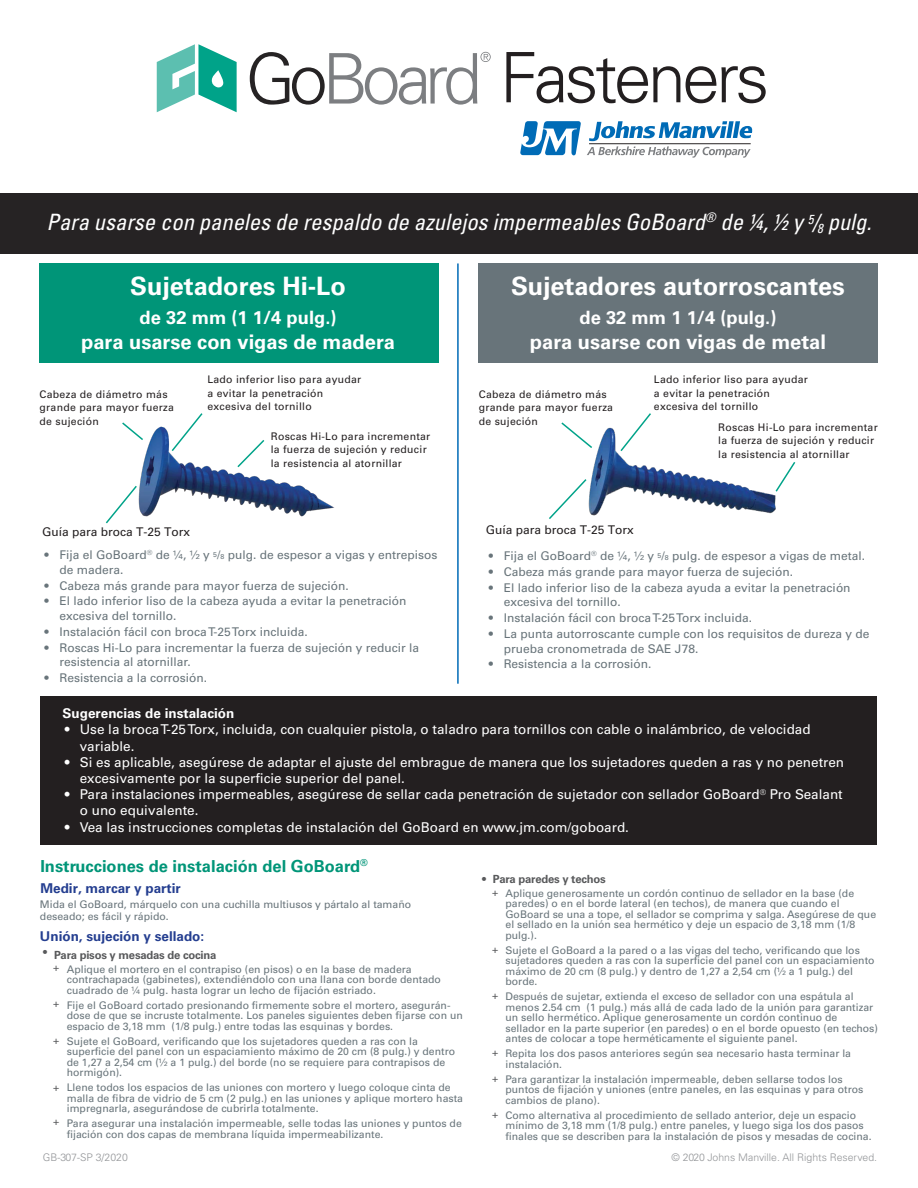
<style>
.page{position:relative;width:918px;height:1188px;background:#fff}
.page>*{position:absolute;margin:0;border:0;box-sizing:border-box;transform-origin:0 0}
.t1{font:300 69.6px "Univers LT Std";letter-spacing:-.055em;color:#231f20}
.t2{font:700 25.35px "Univers LT Std";color:#fff}
.t3{font:italic condensed 22.5px "Univers LT Std";color:#fff}
.t4{font:700 20.1px "Univers LT Std";color:#fff}
.t5{font:700 18.3px "Univers LT Std";color:#fff}
.t6{font:700 16.5px "Univers LT Std";color:#009578}
.t7{font:13.5px/16.2px "Univers LT Std";color:#fff}
.t8{font:700 13.5px "Univers LT Std";color:#243e90}
.t9{font:700 13.5px "Univers LT Std";color:#fff}
.t10{font:12px/14.4px "Univers LT Std";color:#68747a}
.t11{font:12px "Univers LT Std";color:#231f20}
.t12{font:700 11.25px "Univers LT Std";letter-spacing:-.02em;color:#58595b}
.t13{font:10.5px/10.5px "Univers LT Std";color:#68747a}
.t14{font:10.5px/13.5px "Univers LT Std";letter-spacing:.025em;color:#231f20}
.t15{font:300 10.5px "Univers LT Std";color:#939598}
.t16{font:10.5px "Univers LT Std";color:#58595b}
.s1{font-size:7.05px}
</style>
<div class="page">
<img style="left:138px;top:426px;width:196px;height:91px">
<img style="left:588px;top:427px;width:188px;height:89px">
<div style="left:478px;top:263px;width:400px;height:100px;background:#68747a"></div>
<div style="left:40px;top:696px;width:838px;height:149px;background:#231f20"></div>
<div style="left:39px;top:263px;width:400px;height:100px;background:#009578"></div>
<div style="left:0;top:193px;width:918px;height:61px;background:#262324"></div>
<svg style="left:250px;top:52px;width:241px;height:53px"></svg>
<svg style="left:520px;top:121px;width:61px;height:34px"></svg>
<svg style="left:587px;top:121px;width:166px;height:37px"></svg>
<hr style="left:589px;top:143px;width:162px;height:1px;background:#262324">
<svg style="left:157px;top:44px;width:80px;height:68px"></svg>
<svg style="left:105px;top:485px;width:32px;height:39px"></svg>
<svg style="left:122px;top:422px;width:23px;height:20px"></svg>
<svg style="left:170px;top:413px;width:34px;height:40px"></svg>
<svg style="left:236px;top:438px;width:30px;height:31px"></svg>
<svg style="left:549px;top:479px;width:38px;height:40px"></svg>
<svg style="left:561px;top:422px;width:33px;height:28px"></svg>
<svg style="left:619px;top:413px;width:34px;height:40px"></svg>
<svg style="left:774px;top:460px;width:22px;height:33px"></svg>
<hr style="left:457px;top:263px;width:2px;height:421px;background:#006bb6">
<h1 class="t1" style="left:500px;top:36px;width:271px">Fasteners</h1>
<h3 class="t3" style="left:46px;top:208px;width:827px">Para usarse con paneles de respaldo de azulejos impermeables GoBoard<sup>®</sup> de ¼, ½ y <sup>5</sup>/<sub>8</sub> pulg.</h3>
<h2 class="t2" style="left:130px;top:271px;width:217px">Sujetadores Hi-Lo</h2>
<h3 class="t5" style="left:140px;top:307px;width:198px">de 32 mm (1 1/4 pulg.)</h3>
<h3 class="t4" style="left:81px;top:330px;width:316px">para usarse con vigas de madera</h3>
<p class="t14" style="left:40px;top:387px;width:136px">Cabeza de diámetro más grande para mayor fuerza de sujeción</p>
<p class="t14" style="left:207px;top:373px;width:155px">Lado inferior liso para ayudar a evitar la penetración excesiva del tornillo</p>
<p class="t14" style="left:271px;top:429px;width:161px">Roscas Hi-Lo para incrementar la fuerza de sujeción y reducir la resistencia al atornillar</p>
<p class="t11" style="left:42px;top:525px;width:150px">Guía para broca T-25 Torx</p>
<p class="t10" style="left:60px;top:548px;width:379px;text-indent:-15px">• Fija el GoBoard<sup>®</sup> de ¼, ½ y <sup>5</sup>/<span class="s1">8</span> pulg. de espesor a vigas y entrepisos de madera.</p>
<p class="t10" style="left:45px;top:578px;width:306px">• Cabeza más grande para mayor fuerza de sujeción.</p>
<p class="t10" style="left:60px;top:594px;width:348px;text-indent:-15px">• El lado inferior liso de la cabeza ayuda a evitar la penetración excesiva del tornillo.</p>
<p class="t10" style="left:45px;top:624px;width:265px">• Instalación fácil con broca T-25 Torx incluida.</p>
<p class="t10" style="left:60px;top:640px;width:361px;text-indent:-15px">• Roscas Hi-Lo para incrementar la fuerza de sujeción y reducir la resistencia al atornillar.</p>
<p class="t10" style="left:45px;top:670px;width:164px">• Resistencia a la corrosión.</p>
<p class="t9" style="left:63px;top:705px;width:173px">Sugerencias de instalación</p>
<h2 class="t2" style="left:511px;top:271px;width:335px">Sujetadores autorroscantes</h2>
<h3 class="t5" style="left:580px;top:306px;width:198px">de 32 mm 1 1/4 (pulg.)</h3>
<h3 class="t4" style="left:530px;top:330px;width:298px">para usarse con vigas de metal</h3>
<p class="t14" style="left:479px;top:387px;width:136px">Cabeza de diámetro más grande para mayor fuerza de sujeción</p>
<p class="t14" style="left:654px;top:373px;width:155px">Lado inferior liso para ayudar a evitar la penetración excesiva del tornillo</p>
<p class="t14" style="left:718px;top:420px;width:161px">Roscas Hi-Lo para incrementar la fuerza de sujeción y reducir la resistencia al atornillar</p>
<p class="t11" style="left:486px;top:523px;width:150px">Guía para broca T-25 Torx</p>
<p class="t10" style="left:489px;top:549px;width:378px">• Fija el GoBoard<sup>®</sup> de ¼, ½ y <sup>5</sup>/<span class="s1">8</span> pulg. de espesor a vigas de metal.</p>
<p class="t10" style="left:489px;top:565px;width:306px">• Cabeza más grande para mayor fuerza de sujeción.</p>
<p class="t10" style="left:504px;top:580px;width:348px;text-indent:-15px">• El lado inferior liso de la cabeza ayuda a evitar la penetración excesiva del tornillo.</p>
<p class="t10" style="left:489px;top:611px;width:265px">• Instalación fácil con broca T-25 Torx incluida.</p>
<p class="t10" style="left:504px;top:627px;width:367px;text-indent:-15px">• La punta autorroscante cumple con los requisitos de dureza y de prueba cronometrada de SAE J78.</p>
<p class="t10" style="left:489px;top:657px;width:164px">• Resistencia a la corrosión.</p>
<p class="t7" style="left:80px;top:722px;width:732px;text-indent:-15px">• Use la broca T-25 Torx, incluida, con cualquier pistola, o taladro para tornillos con cable o inalámbrico, de velocidad variable.</p>
<p class="t7" style="left:80px;top:754px;width:766px;text-indent:-15px">• Si es aplicable, asegúrese de adaptar el ajuste del embrague de manera que los sujetadores queden a ras y no penetren excesivamente por la superficie superior del panel.</p>
<p class="t7" style="left:80px;top:786px;width:765px;text-indent:-15px">• Para instalaciones impermeables, asegúrese de sellar cada penetración de sujetador con sellador GoBoard<sup>®</sup> Pro Sealant o uno equivalente.</p>
<p class="t7" style="left:65px;top:819px;width:566px">• Vea las instrucciones completas de instalación del GoBoard en www.jm.com/goboard.</p>
<h3 class="t6" style="left:40px;top:856px;width:329px">Instrucciones de instalación del GoBoard<sup>®</sup></h3>
<p class="t8" style="left:40px;top:880px;width:142px">Medir, marcar y partir</p>
<p class="t13" style="left:40px;top:898px;width:373px;line-height:12px">Mida el GoBoard, márquelo con una cuchilla multiusos y pártalo al tamaño deseado; es fácil y rápido.</p>
<p class="t8" style="left:40px;top:928px;width:166px">Unión, sujeción y sellado:</p>
<p class="t12" style="left:43px;top:945px;width:6px">•</p>
<p class="t12" style="left:54px;top:949px;width:164px">Para pisos y mesadas de cocina</p>
<p class="t16" style="left:53px;top:961px;width:8px">+</p>
<p class="t16" style="left:53px;top:997px;width:8px">+</p>
<p class="t16" style="left:53px;top:1034px;width:8px">+</p>
<p class="t16" style="left:53px;top:1081px;width:8px">+</p>
<p class="t16" style="left:53px;top:1115px;width:8px">+</p>
<p class="t13" style="left:67px;top:964px;width:376px">Aplique el mortero en el contrapiso (en pisos) o en la base de madera contrachapada (gabinetes), extendiéndolo con una llana con borde dentado cuadrado de ¼ pulg. hasta lograr un lecho de fijación estriado.</p>
<p class="t13" style="left:67px;top:1000px;width:398px">Fije el GoBoard cortado presionando firmemente sobre el mortero, asegurán&shy;dose de que se incruste totalmente. Los paneles siguientes deben fijarse con un espacio de 3,18 mm (1/8 pulg.) entre todas las esquinas y bordes.</p>
<p class="t13" style="left:67px;top:1036px;width:390px">Sujete el GoBoard, verificando que los sujetadores queden a ras con la superficie del panel con un espaciamiento máximo de 20 cm (8 pulg.) y dentro de 1,27 a 2,54 cm (½ a 1 pulg.) del borde (no se requiere para contrapisos de hormigón).</p>
<p class="t13" style="left:67px;top:1082px;width:398px">Llene todos los espacios de las uniones con mortero y luego coloque cinta de malla de fibra de vidrio de 5 cm (2 pulg.) en las uniones y aplique mortero hasta impregnarla, asegurándose de cubrirla totalmente.</p>
<p class="t13" style="left:67px;top:1118px;width:397px">Para asegurar una instalación impermeable, selle todas las uniones y puntos de fijación con dos capas de membrana líquida impermeabilizante.</p>
<p class="t12" style="left:493px;top:873px;width:115px">Para paredes y techos</p>
<p class="t12" style="left:482px;top:873px;width:6px">•</p>
<p class="t13" style="left:506px;top:888px;width:372px">Aplique generosamente un cordón continuo de sellador en la base (de paredes) o en el borde lateral (en techos), de manera que cuando el GoBoard se una a tope, el sellador se comprima y salga. Asegúrese de que el sellado en la unión sea hermético y deje un espacio de 3,18 mm (1/8 pulg.).</p>
<p class="t13" style="left:506px;top:945px;width:371px">Sujete el GoBoard a la pared o a las vigas del techo, verificando que los sujetadores queden a ras con la superficie del panel con un espaciamiento máximo de 20 cm (8 pulg.) y dentro de 1,27 a 2,54 cm (½ a 1 pulg.) del borde.</p>
<p class="t13" style="left:506px;top:992px;width:374px">Después de sujetar, extienda el exceso de sellador con una espátula al menos 2.54 cm (1 pulg.) más allá de cada lado de la unión para garantizar un sello hermético. Aplique generosamente un cordón continuo de sellador en la parte superior (en paredes) o en el borde opuesto (en techos) antes de colocar a tope herméticamente el siguiente panel.</p>
<p class="t13" style="left:506px;top:1049px;width:347px">Repita los dos pasos anteriores según sea necesario hasta terminar la instalación.</p>
<p class="t13" style="left:506px;top:1074px;width:360px">Para garantizar la instalación impermeable, deben sellarse todos los puntos de fijación y uniones (entre paneles, en las esquinas y para otros cambios de plano).</p>
<p class="t13" style="left:506px;top:1110px;width:368px">Como alternativa al procedimiento de sellado anterior, deje un espacio mínimo de 3,18 mm (1/8 pulg.) entre paneles, y luego siga los dos pasos finales que se describen para la instalación de pisos y mesadas de cocina.</p>
<p class="t16" style="left:492px;top:886px;width:8px">+</p>
<p class="t16" style="left:492px;top:943px;width:8px">+</p>
<p class="t16" style="left:492px;top:989px;width:8px">+</p>
<p class="t16" style="left:492px;top:1046px;width:8px">+</p>
<p class="t16" style="left:492px;top:1072px;width:8px">+</p>
<p class="t16" style="left:492px;top:1108px;width:8px">+</p>
<p class="t15" style="left:43px;top:1151px;width:87px">GB-307-SP 3/2020</p>
<p class="t15" style="left:671px;top:1151px;width:207px">© 2020 Johns Manville. All Rights Reserved.</p>
</div>
